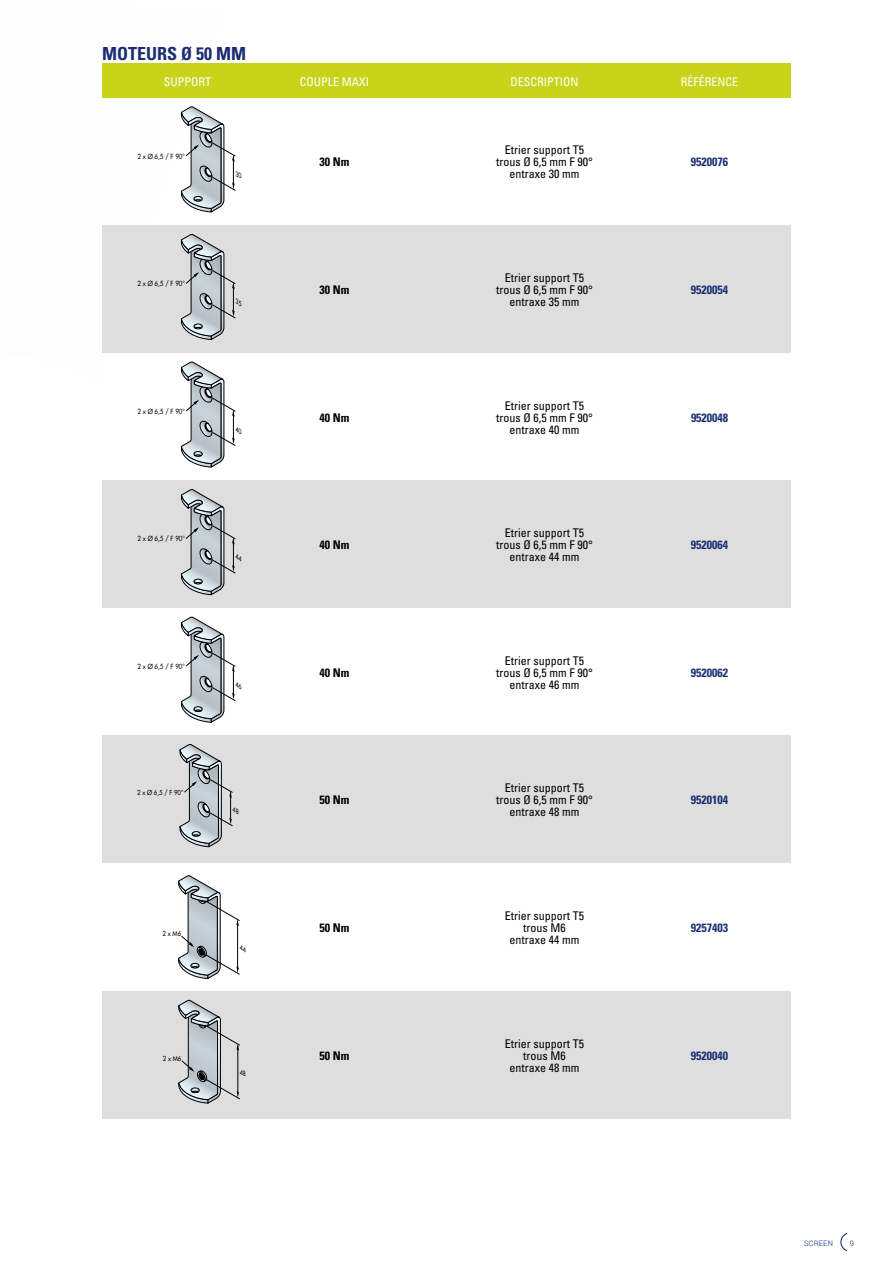
<style>
.page{position:relative;width:893px;height:1263px;background:#fff}
.page>*{position:absolute;margin:0;border:0;box-sizing:border-box;transform-origin:0 0}
.t1{font:700 condensed 18px "Univers";color:#1b2d70}
.t2{font:condensed 12px "Univers";color:#000}
.t3{font:700 condensed 12px "Univers";color:#1b2d70}
.t4{font:condensed 12px "Univers";color:#fff}
.t5{font:700 condensed 12px "Univers";color:#000}
.t6{font:300 7.5px "Roboto";letter-spacing:.02em;color:#001b71}
.t7{font:6.9px "Futura";color:#000;scale:.9 1}
.t8{font:6.75px "Futura";color:#000;scale:.9 1}
</style>
<div class="page">
<svg style="left:840px;top:1233px;width:7px;height:18px"></svg>
<div style="left:102px;top:64px;width:689px;height:34px;background:#c8d419"></div>
<div style="left:102px;top:480px;width:689px;height:128px;background:#dfdedf"></div>
<div style="left:102px;top:225px;width:689px;height:128px;background:#dfdedf"></div>
<div style="left:102px;top:736px;width:689px;height:127px;background:#dfdedf"></div>
<div style="left:102px;top:991px;width:689px;height:127px;background:#dfdedf"></div>
<svg style="left:181px;top:107px;width:55px;height:105px"></svg>
<svg style="left:181px;top:362px;width:55px;height:105px"></svg>
<svg style="left:181px;top:234px;width:55px;height:106px"></svg>
<svg style="left:181px;top:617px;width:55px;height:105px"></svg>
<svg style="left:178px;top:875px;width:62px;height:104px"></svg>
<svg style="left:179px;top:1000px;width:61px;height:103px"></svg>
<svg style="left:181px;top:489px;width:55px;height:106px"></svg>
<svg style="left:180px;top:744px;width:53px;height:103px"></svg>
<h1 class="t1" style="left:102px;top:43px;width:145px">MOTEURS Ø 50 MM</h1>
<p class="t4" style="left:164px;top:74px;width:49px">SUPPORT</p>
<p class="t4" style="left:300px;top:74px;width:71px">COUPLE MAXI</p>
<p class="t4" style="left:511px;top:74px;width:70px">DESCRIPTION</p>
<p class="t4" style="left:681px;top:74px;width:59px">RÉFÉRENCE</p>
<p class="t7" style="left:137px;top:152px;width:54px">2 x Ø 6,5 / F 90°</p>
<p class="t2" style="left:505px;top:143px;width:81px">Etrier support T5</p>
<p class="t5" style="left:320px;top:155px;width:31px">30 Nm</p>
<p class="t2" style="left:496px;top:155px;width:98px">trous Ø 6,5 mm F 90°</p>
<p class="t3" style="left:691px;top:155px;width:39px">9520076</p>
<p class="t2" style="left:510px;top:167px;width:71px">entraxe 30 mm</p>
<p class="t7" style="left:137px;top:279px;width:54px">2 x Ø 6,5 / F 90°</p>
<p class="t2" style="left:505px;top:270px;width:81px">Etrier support T5</p>
<p class="t5" style="left:320px;top:282px;width:31px">30 Nm</p>
<p class="t2" style="left:496px;top:282px;width:98px">trous Ø 6,5 mm F 90°</p>
<p class="t3" style="left:691px;top:282px;width:39px">9520054</p>
<p class="t2" style="left:510px;top:294px;width:71px">entraxe 35 mm</p>
<p class="t7" style="left:137px;top:407px;width:54px">2 x Ø 6,5 / F 90°</p>
<p class="t2" style="left:505px;top:398px;width:81px">Etrier support T5</p>
<p class="t5" style="left:320px;top:410px;width:31px">40 Nm</p>
<p class="t2" style="left:496px;top:410px;width:98px">trous Ø 6,5 mm F 90°</p>
<p class="t3" style="left:691px;top:410px;width:39px">9520048</p>
<p class="t2" style="left:510px;top:422px;width:71px">entraxe 40 mm</p>
<p class="t7" style="left:137px;top:534px;width:54px">2 x Ø 6,5 / F 90°</p>
<p class="t2" style="left:505px;top:525px;width:81px">Etrier support T5</p>
<p class="t5" style="left:320px;top:538px;width:31px">40 Nm</p>
<p class="t2" style="left:496px;top:537px;width:98px">trous Ø 6,5 mm F 90°</p>
<p class="t3" style="left:691px;top:538px;width:39px">9520064</p>
<p class="t2" style="left:510px;top:549px;width:71px">entraxe 44 mm</p>
<p class="t7" style="left:137px;top:662px;width:54px">2 x Ø 6,5 / F 90°</p>
<p class="t2" style="left:505px;top:653px;width:81px">Etrier support T5</p>
<p class="t5" style="left:320px;top:665px;width:31px">40 Nm</p>
<p class="t2" style="left:496px;top:665px;width:98px">trous Ø 6,5 mm F 90°</p>
<p class="t3" style="left:691px;top:665px;width:39px">9520062</p>
<p class="t2" style="left:510px;top:677px;width:71px">entraxe 46 mm</p>
<p class="t8" style="left:137px;top:788px;width:53px">2 x Ø 6,5 / F 90°</p>
<p class="t2" style="left:505px;top:780px;width:81px">Etrier support T5</p>
<p class="t5" style="left:320px;top:793px;width:31px">50 Nm</p>
<p class="t2" style="left:496px;top:792px;width:98px">trous Ø 6,5 mm F 90°</p>
<p class="t3" style="left:691px;top:793px;width:39px">9520104</p>
<p class="t2" style="left:510px;top:804px;width:71px">entraxe 48 mm</p>
<p class="t8" style="left:163px;top:930px;width:22px">2 x M6</p>
<p class="t2" style="left:505px;top:908px;width:81px">Etrier support T5</p>
<p class="t5" style="left:320px;top:920px;width:31px">50 Nm</p>
<p class="t2" style="left:523px;top:920px;width:44px">trous M6</p>
<p class="t3" style="left:691px;top:920px;width:39px">9257403</p>
<p class="t2" style="left:510px;top:932px;width:71px">entraxe 44 mm</p>
<p class="t8" style="left:163px;top:1054px;width:22px">2 x M6</p>
<p class="t2" style="left:505px;top:1036px;width:81px">Etrier support T5</p>
<p class="t5" style="left:320px;top:1048px;width:31px">50 Nm</p>
<p class="t2" style="left:523px;top:1048px;width:44px">trous M6</p>
<p class="t3" style="left:691px;top:1048px;width:39px">9520040</p>
<p class="t2" style="left:510px;top:1060px;width:71px">entraxe 48 mm</p>
<p class="t6" style="left:804px;top:1237px;width:30px">SCREEN</p>
<p class="t6" style="left:850px;top:1237px;width:6px">9</p>
</div>
